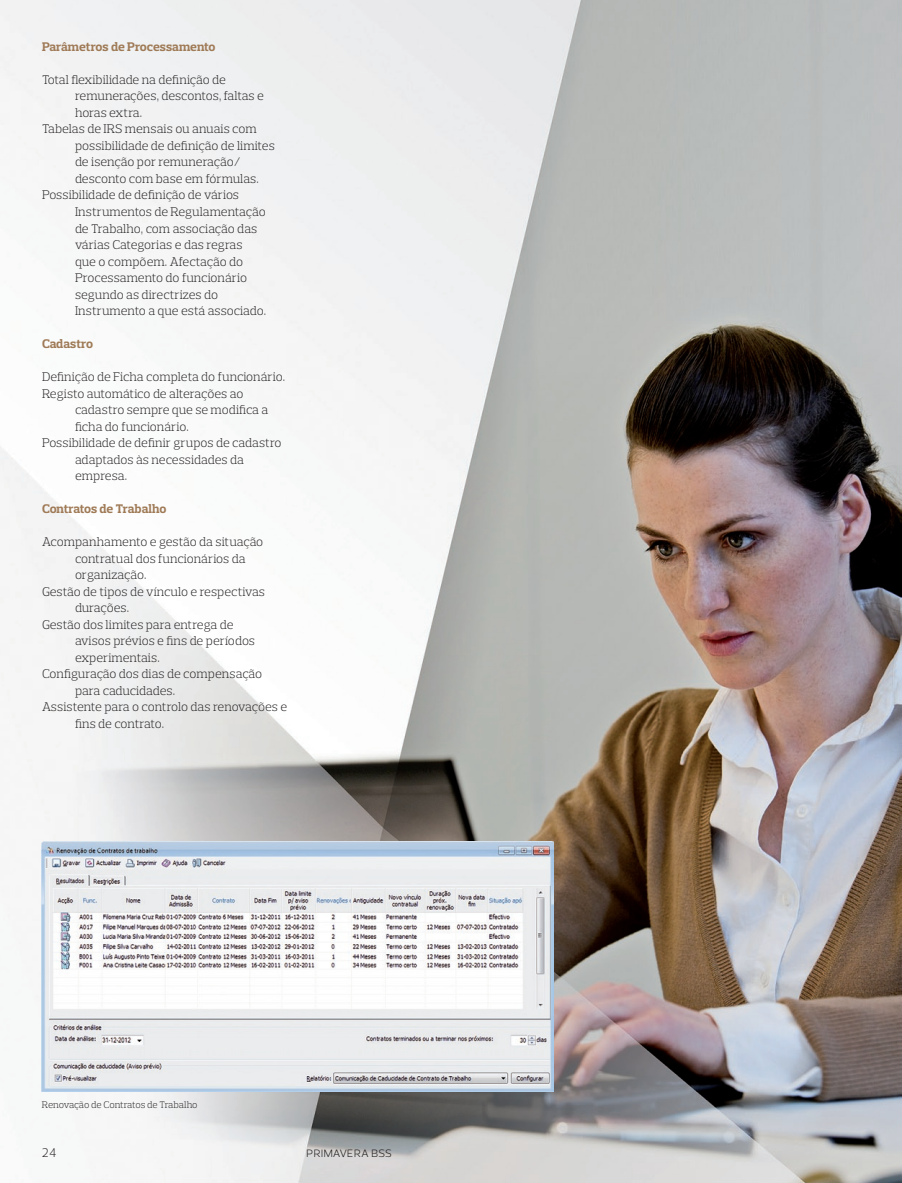
<style>
.page{position:relative;width:902px;height:1183px;background:#fff}
.page>*{position:absolute;margin:0;border:0;box-sizing:border-box;transform-origin:0 0}
.Body_Bullet_List{font:300 12.75px/16.5px "Prelo Slab";letter-spacing:-.005em;color:#231f20}
.Título{font:700 12.75px "Prelo Slab";letter-spacing:-.005em;color:#9f7a56}
.t1{font:300 12.75px "Prelo";letter-spacing:.005em;color:#231f20}
.Legenda{font:300 9.75px "Prelo Slab";letter-spacing:-.015em;color:#231f20}
</style>
<div class="page">
<img style="left:0;top:0;width:901px;height:1182px">
<img style="left:42px;top:841px;width:511px;height:249px">
<p class="Título" style="left:42px;top:39px;width:175px">Parâmetros de Processamento</p>
<p class="Body_Bullet_List" style="left:75px;top:71px;width:190px;text-indent:-33px">Total flexibilidade na definição de remunerações, descontos, faltas e horas extra.</p>
<p class="Body_Bullet_List" style="left:75px;top:121px;width:201px;text-indent:-33px">Tabelas de IRS mensais ou anuais com possibilidade de definição de limites de isenção por remuneração/ desconto com base em fórmulas.</p>
<p class="Body_Bullet_List" style="left:75px;top:187px;width:193px;text-indent:-33px">Possibilidade de definição de vários<br>Instrumentos de Regulamentação de Trabalho, com associação das várias Categorias e das regras que o compõem. Afectação do<br>Processamento do funcionário segundo as directrizes do<br>Instrumento a que está associado.</p>
<p class="Título" style="left:42px;top:336px;width:53px">Cadastro</p>
<p class="Body_Bullet_List" style="left:42px;top:368px;width:245px">Definição de Ficha completa do funcionário.</p>
<p class="Body_Bullet_List" style="left:75px;top:385px;width:195px;text-indent:-33px">Registo automático de alterações ao cadastro sempre que se modifica a ficha do funcionário.</p>
<p class="Body_Bullet_List" style="left:75px;top:434px;width:208px;text-indent:-33px">Possibilidade de definir grupos de cadastro adaptados às necessidades da empresa.</p>
<p class="Título" style="left:42px;top:501px;width:126px">Contratos de Trabalho</p>
<p class="Body_Bullet_List" style="left:75px;top:533px;width:190px;text-indent:-33px">Acompanhamento e gestão da situação contratual dos funcionários da organização.</p>
<p class="Body_Bullet_List" style="left:75px;top:583px;width:191px;text-indent:-33px">Gestão de tipos de vínculo e respectivas durações.</p>
<p class="Body_Bullet_List" style="left:75px;top:616px;width:181px;text-indent:-33px">Gestão dos limites para entrega de avisos prévios e fins de períodos experimentais.</p>
<p class="Body_Bullet_List" style="left:75px;top:665px;width:189px;text-indent:-33px">Configuração dos dias de compensação para caducidades.</p>
<p class="Body_Bullet_List" style="left:75px;top:698px;width:214px;text-indent:-33px">Assistente para o controlo das renovações e fins de contrato.</p>
<p class="Legenda" style="left:42px;top:1098px;width:157px">Renovação de Contratos de Trabalho</p>
<p class="t1" style="left:42px;top:1144px;width:15px">24</p>
<p class="t1" style="left:306px;top:1144px;width:87px">PRIMAVERA BSS</p>
</div>
